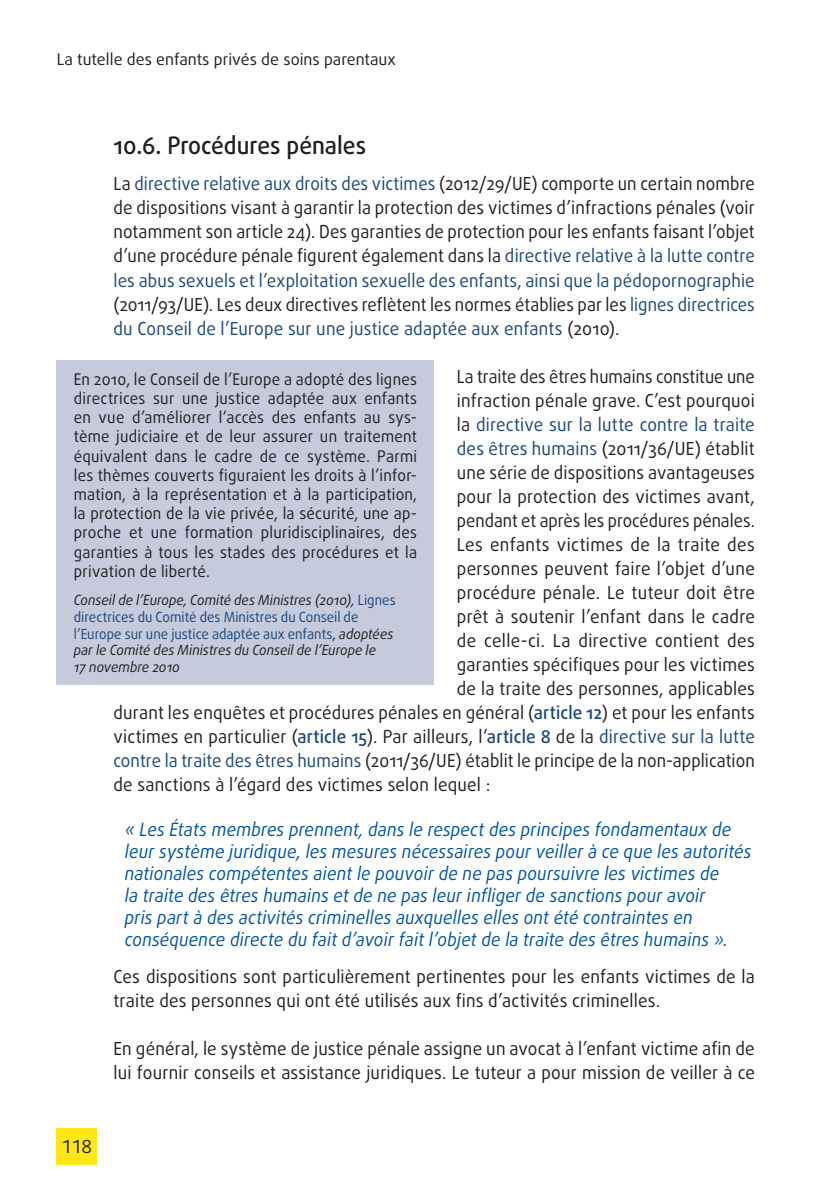
<style>
.page{position:relative;width:840px;height:1191px;background:#fff}
.page>*{position:absolute;margin:0;border:0;box-sizing:border-box;transform-origin:0 0}
.title_1_1_1{font:500 24px "Daxline Pro";color:#231f20;scale:.95 1}
.quote_text{font:italic 18.4px/22px "Daxline Pro";letter-spacing:.01em;color:#0155a5;scale:.93 1}
.body{font:18px/24px "Daxline Pro";letter-spacing:.01em;color:#231f20;scale:.95 1}
.body-2{font:18px/24px "Daxline Pro";letter-spacing:.01em;color:#231f20;text-align:justify;scale:.94 1}
.body-3{font:18px "Daxline Pro";letter-spacing:.01em;color:#231f20;scale:.92 1}
.body-4{font:18px "Daxline Pro";letter-spacing:.01em;color:#1c4779;scale:.95 1}
.body-5{font:18px "Daxline Pro";letter-spacing:.01em;color:#231f20;scale:.93 1}
.body-6{font:18px "Daxline Pro";letter-spacing:.01em;color:#231f20}
.FRA_ACTIVITY_body{font:16px/19.2px "Daxline Pro";letter-spacing:.01em;color:#231f20;text-align:justify;scale:.95 1}
.FRA_ACTIVITY_body-2{font:16px "Daxline Pro";letter-spacing:.01em;color:#231f20}
.FRA_ACTIVITY_more_in{font:italic 14px/16.8px "Daxline Pro";color:#231f20;scale:.95 1}
.s1{color:#1c4779}
.s2{color:#231f20}
.s3{font-weight:500;color:#1c4779}
.s4{font-style:normal;color:#1c4779}
.s5{font-style:normal}
</style>
<div class="page">
<div style="left:57px;top:1128px;width:40px;height:36px;background:#ffe616"></div>
<div style="left:57px;top:360px;width:377px;height:324px;background:#c5cadd"></div>
<p class="FRA_ACTIVITY_body-2" style="left:57px;top:49px;width:340px">La tutelle des enfants privés de soins parentaux</p>
<p class="title_1_1_1" style="left:113px;top:130px;width:267px">10.6. Procédures pénales</p>
<p class="body-2" style="left:113px;top:172px;width:683px">La <span class="s1">directive relative aux droits des victimes</span> (2012/29/UE) comporte un certain nombre de dispositions visant à garantir la protection des victimes d’infractions pénales (voir notamment son article 24). Des garanties de protection pour les enfants faisant l’objet d’une procédure pénale figurent également dans la <span class="s1">directive relative à la lutte contre les abus sexuels et l’exploitation sexuelle des enfants, ainsi que la pédopornographie </span>(2011/93/UE). Les deux directives reflètent les normes établies par les <span class="s1">lignes directrices du Conseil de l’Europe sur une justice adaptée aux enfants</span> (2010).</p>
<p class="body-3" style="left:456px;top:364px;width:325px">La traite des êtres humains constitue une</p>
<p class="body" style="left:456px;top:388px;width:315px">infraction pénale grave. C’est pourquoi</p>
<p class="body-4" style="left:456px;top:412px;width:315px"><span class="s2">la</span> directive sur la lutte contre la traite</p>
<p class="body" style="left:456px;top:436px;width:315px"><span class="s1">des êtres humains</span> (2011/36/UE) établit</p>
<p class="body" style="left:456px;top:460px;width:315px">une série de dispositions avantageuses</p>
<p class="body" style="left:456px;top:484px;width:315px">pour la protection des victimes avant,</p>
<p class="body-5" style="left:456px;top:508px;width:322px">pendant et après les procédures pénales.</p>
<p class="body" style="left:456px;top:532px;width:315px">Les enfants victimes de la traite des</p>
<p class="body" style="left:456px;top:556px;width:315px">personnes peuvent faire l’objet d’une</p>
<p class="body" style="left:456px;top:580px;width:315px">procédure pénale. Le tuteur doit être</p>
<p class="body" style="left:456px;top:604px;width:315px">prêt à soutenir l’enfant dans le cadre</p>
<p class="body" style="left:456px;top:628px;width:315px">de celle-ci. La directive contient des</p>
<p class="body" style="left:456px;top:652px;width:315px">garanties spécifiques pour les victimes</p>
<p class="body" style="left:456px;top:676px;width:315px">de la traite des personnes, applicables</p>
<p class="body" style="left:113px;top:700px;width:676px">durant les enquêtes et procédures pénales en général (<span class="s3">article 12</span>) et pour les enfants</p>
<p class="body" style="left:113px;top:724px;width:676px">victimes en particulier (<span class="s3">article 15</span>). Par ailleurs, l’<span class="s3">article 8</span> de la <span class="s1">directive sur la lutte</span></p>
<p class="body-2" style="left:113px;top:748px;width:683px"><span class="s1">contre la traite des êtres humains</span> (2011/36/UE) établit le principe de la non-application</p>
<p class="body" style="left:113px;top:772px;width:398px">de sanctions à l’égard des victimes selon lequel :</p>
<p class="quote_text" style="left:125px;top:818px;width:675px">« Les États membres prennent, dans le respect des principes fondamentaux de leur système juridique, les mesures nécessaires pour veiller à ce que les autorités nationales compétentes aient le pouvoir de ne pas poursuivre les victimes de<br>la traite des êtres humains et de ne pas leur infliger de sanctions pour avoir<br>pris part à des activités criminelles auxquelles elles ont été contraintes en conséquence directe du fait d’avoir fait l’objet de la traite des êtres humains ».</p>
<p class="body" style="left:113px;top:964px;width:676px">Ces dispositions sont particulièrement pertinentes pour les enfants victimes de la traite des personnes qui ont été utilisés aux fins d’activités criminelles.</p>
<p class="body" style="left:113px;top:1036px;width:676px">En général, le système de justice pénale assigne un avocat à l’enfant victime afin de lui fournir conseils et assistance juridiques. Le tuteur a pour mission de veiller à ce</p>
<p class="FRA_ACTIVITY_body" style="left:74px;top:369px;width:363px">En 2010, le Conseil de l’Europe a adopté des lignes directrices sur une justice adaptée aux enfants en vue d’améliorer l’accès des enfants au sys&shy;tème judiciaire et de leur assurer un traitement équivalent dans le cadre de ce système. Parmi les thèmes couverts figuraient les droits à l’infor&shy;mation, à la représentation et à la participation, la protection de la vie privée, la sécurité, une ap&shy;proche et une formation pluridisciplinaires, des garanties à tous les stades des procédures et la privation de liberté.</p>
<p class="FRA_ACTIVITY_more_in" style="left:74px;top:591px;width:340px">Conseil de l’Europe, Comité des Ministres (2010), <span class="s4">Lignes directrices du Comité des Ministres du Conseil de l’Europe sur une justice adaptée aux enfants</span><span class="s5">,</span> adoptées par le Comité des Ministres du Conseil de l’Europe le<br>17 novembre 2010</p>
<p class="body-6" style="left:61px;top:1135px;width:32px">118</p>
</div>
